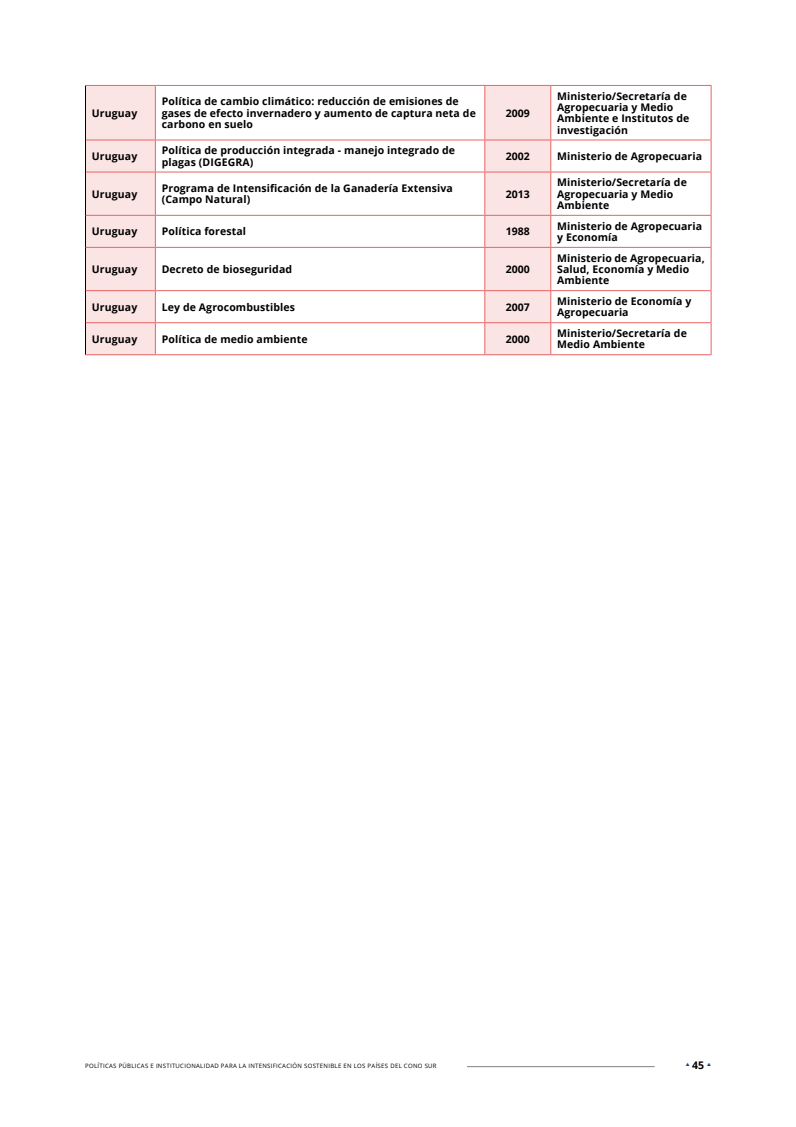
<style>
.page{position:relative;width:796px;height:1127px;background:#fff}
.page>*{position:absolute;margin:0;border:0;box-sizing:border-box;transform-origin:0 0}
.tablas_02{font:700 10.5px/11.2px "Open Sans";letter-spacing:.01em;color:#000}
.t1{font:6px "Open Sans";letter-spacing:.05em;color:#000}
.t2{font:700 4.5px "Aeonik";color:#004c9d}
</style>
<div class="page">
<hr style="left:466px;top:1066px;width:188px;height:1px;background:#808080">
<div style="left:86px;top:86px;width:69px;height:268px;background:#fbe5e4"></div>
<svg style="left:156px;top:86px;width:554px;height:268px"></svg>
<hr style="left:85px;top:85px;width:70px;height:1px;background:#e86463">
<hr style="left:155px;top:85px;width:329px;height:1px;background:#e86463">
<hr style="left:155px;top:86px;width:1px;height:54px;background:#e86463">
<hr style="left:484px;top:85px;width:66px;height:1px;background:#e86463">
<hr style="left:550px;top:85px;width:161px;height:1px;background:#e86463">
<hr style="left:550px;top:86px;width:1px;height:54px;background:#e86463">
<hr style="left:86px;top:140px;width:69px;height:1px;background:#e86463">
<hr style="left:155px;top:140px;width:329px;height:1px;background:#e86463">
<hr style="left:155px;top:140px;width:1px;height:32px;background:#e86463">
<hr style="left:484px;top:140px;width:66px;height:1px;background:#e86463">
<hr style="left:550px;top:140px;width:161px;height:1px;background:#e86463">
<hr style="left:550px;top:140px;width:1px;height:32px;background:#e86463">
<hr style="left:86px;top:172px;width:69px;height:1px;background:#e86463">
<hr style="left:155px;top:172px;width:329px;height:1px;background:#e86463">
<hr style="left:155px;top:172px;width:1px;height:43px;background:#e86463">
<hr style="left:484px;top:172px;width:66px;height:1px;background:#e86463">
<hr style="left:550px;top:172px;width:161px;height:1px;background:#e86463">
<hr style="left:550px;top:172px;width:1px;height:43px;background:#e86463">
<hr style="left:86px;top:215px;width:69px;height:1px;background:#e86463">
<hr style="left:155px;top:215px;width:329px;height:1px;background:#e86463">
<hr style="left:155px;top:216px;width:1px;height:31px;background:#e86463">
<hr style="left:484px;top:215px;width:66px;height:1px;background:#e86463">
<hr style="left:550px;top:215px;width:161px;height:1px;background:#e86463">
<hr style="left:550px;top:216px;width:1px;height:31px;background:#e86463">
<hr style="left:86px;top:247px;width:69px;height:1px;background:#e86463">
<hr style="left:155px;top:247px;width:329px;height:1px;background:#e86463">
<hr style="left:155px;top:248px;width:1px;height:42px;background:#e86463">
<hr style="left:484px;top:247px;width:66px;height:1px;background:#e86463">
<hr style="left:550px;top:247px;width:161px;height:1px;background:#e86463">
<hr style="left:550px;top:248px;width:1px;height:42px;background:#e86463">
<hr style="left:86px;top:290px;width:69px;height:1px;background:#e86463">
<hr style="left:155px;top:290px;width:329px;height:1px;background:#e86463">
<hr style="left:155px;top:291px;width:1px;height:31px;background:#e86463">
<hr style="left:484px;top:290px;width:66px;height:1px;background:#e86463">
<hr style="left:550px;top:290px;width:161px;height:1px;background:#e86463">
<hr style="left:550px;top:291px;width:1px;height:31px;background:#e86463">
<hr style="left:86px;top:322px;width:69px;height:1px;background:#e86463">
<hr style="left:155px;top:322px;width:329px;height:1px;background:#e86463">
<hr style="left:155px;top:323px;width:1px;height:31px;background:#e86463">
<hr style="left:484px;top:322px;width:66px;height:1px;background:#e86463">
<hr style="left:550px;top:322px;width:161px;height:1px;background:#e86463">
<hr style="left:550px;top:323px;width:1px;height:31px;background:#e86463">
<hr style="left:85px;top:354px;width:70px;height:1px;background:#e86463">
<hr style="left:484px;top:354px;width:66px;height:1px;background:#e86463">
<hr style="left:85px;top:86px;width:1px;height:54px;background:#000">
<hr style="left:85px;top:140px;width:1px;height:32px;background:#000">
<hr style="left:85px;top:172px;width:1px;height:43px;background:#000">
<hr style="left:85px;top:215px;width:1px;height:32px;background:#000">
<hr style="left:85px;top:247px;width:1px;height:44px;background:#000">
<hr style="left:85px;top:291px;width:1px;height:32px;background:#000">
<hr style="left:85px;top:323px;width:1px;height:31px;background:#000">
<hr style="left:484px;top:86px;width:1px;height:54px;background:#e86463">
<hr style="left:710px;top:86px;width:1px;height:54px;background:#e86463">
<hr style="left:484px;top:140px;width:1px;height:32px;background:#e86463">
<hr style="left:710px;top:140px;width:1px;height:32px;background:#e86463">
<hr style="left:484px;top:172px;width:1px;height:43px;background:#e86463">
<hr style="left:710px;top:172px;width:1px;height:43px;background:#e86463">
<hr style="left:484px;top:216px;width:1px;height:31px;background:#e86463">
<hr style="left:710px;top:216px;width:1px;height:31px;background:#e86463">
<hr style="left:484px;top:248px;width:1px;height:42px;background:#e86463">
<hr style="left:710px;top:248px;width:1px;height:42px;background:#e86463">
<hr style="left:484px;top:291px;width:1px;height:31px;background:#e86463">
<hr style="left:710px;top:291px;width:1px;height:31px;background:#e86463">
<hr style="left:484px;top:323px;width:1px;height:31px;background:#e86463">
<hr style="left:710px;top:323px;width:1px;height:31px;background:#e86463">
<hr style="left:155px;top:354px;width:329px;height:1px;background:#e86463">
<hr style="left:550px;top:354px;width:161px;height:1px;background:#e86463">
<p class="tablas_02" style="left:92px;top:107px;width:47px">Uruguay</p>
<p class="tablas_02" style="left:162px;top:96px;width:315px">Política de cambio climático: reducción de emisiones de gases de efecto invernadero y aumento de captura neta de carbono en suelo</p>
<p class="tablas_02" style="left:505px;top:107px;width:26px">2009</p>
<p class="tablas_02" style="left:557px;top:90px;width:134px">Ministerio/Secretaría de<br>Agropecuaria y Medio<br>Ambiente e Institutos de investigación</p>
<p class="tablas_02" style="left:92px;top:150px;width:47px">Uruguay</p>
<p class="tablas_02" style="left:162px;top:145px;width:295px">Política de producción integrada - manejo integrado de plagas (DIGEGRA)</p>
<p class="tablas_02" style="left:505px;top:150px;width:26px">2002</p>
<p class="tablas_02" style="left:557px;top:150px;width:146px">Ministerio de Agropecuaria</p>
<p class="tablas_02" style="left:92px;top:188px;width:47px">Uruguay</p>
<p class="tablas_02" style="left:162px;top:182px;width:292px">Programa de Intensificación de la Ganadería Extensiva (Campo Natural)</p>
<p class="tablas_02" style="left:505px;top:188px;width:26px">2013</p>
<p class="tablas_02" style="left:557px;top:177px;width:131px">Ministerio/Secretaría de<br>Agropecuaria y Medio<br>Ambiente</p>
<p class="tablas_02" style="left:92px;top:226px;width:47px">Uruguay</p>
<p class="tablas_02" style="left:162px;top:226px;width:86px">Política forestal</p>
<p class="tablas_02" style="left:505px;top:226px;width:26px">1988</p>
<p class="tablas_02" style="left:557px;top:220px;width:146px">Ministerio de Agropecuaria y Economía</p>
<p class="tablas_02" style="left:92px;top:263px;width:47px">Uruguay</p>
<p class="tablas_02" style="left:162px;top:263px;width:132px">Decreto de bioseguridad</p>
<p class="tablas_02" style="left:505px;top:263px;width:26px">2000</p>
<p class="tablas_02" style="left:557px;top:252px;width:149px">Ministerio de Agropecuaria,<br>Salud, Economía y Medio<br>Ambiente</p>
<p class="tablas_02" style="left:92px;top:301px;width:47px">Uruguay</p>
<p class="tablas_02" style="left:162px;top:301px;width:135px">Ley de Agrocombustibles</p>
<p class="tablas_02" style="left:505px;top:301px;width:26px">2007</p>
<p class="tablas_02" style="left:557px;top:295px;width:136px">Ministerio de Economía y<br>Agropecuaria</p>
<p class="tablas_02" style="left:92px;top:333px;width:47px">Uruguay</p>
<p class="tablas_02" style="left:162px;top:333px;width:147px">Política de medio ambiente</p>
<p class="tablas_02" style="left:505px;top:333px;width:26px">2000</p>
<p class="tablas_02" style="left:557px;top:327px;width:131px">Ministerio/Secretaría de<br>Medio Ambiente</p>
<p class="t1" style="left:85px;top:1062px;width:353px">POLÍTICAS PÚBLICAS E INSTITUCIONALIDAD PARA LA INTENSIFICACIÓN SOSTENIBLE EN LOS PAÍSES DEL CONO SUR</p>
<p class="tablas_02" style="left:685px;top:1059px;width:20px"><sup>▲</sup> 45</p>
<p class="t2" style="left:706px;top:1062px;width:5px">▲</p>
</div>
